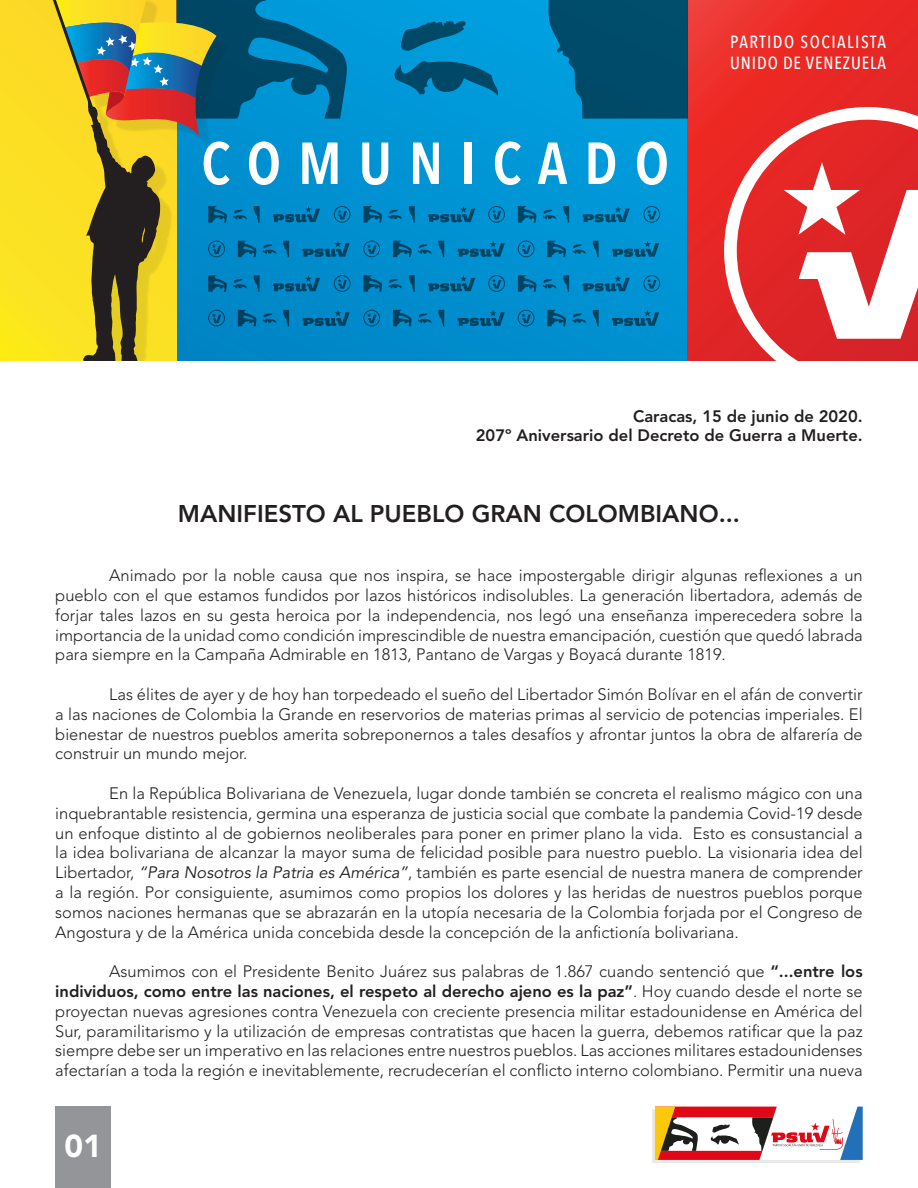
<style>
.page{position:relative;width:918px;height:1188px;background:#fff}
.page>*{position:absolute;margin:0;border:0;box-sizing:border-box;transform-origin:0 0}
.t1{font:600 58.5px "Avenir Next Condensed";letter-spacing:.29em;color:#fff}
.t2{font:900 31.5px "Avenir LT Std";color:#fff}
.t3{font:800 24px "Avenir LT Std";color:#231f20}
.t4{font:500 17.55px "Avenir Next Condensed";letter-spacing:.085em;color:#fff}
.t5{font:500 17.55px "Avenir Next Condensed";letter-spacing:.06em;color:#fff}
.PARRAFO{font:300 16.5px/19.8px "Avenir LT Std";color:#231f20;text-align:justify}
.t6{font:800 16.5px "Avenir LT Std";color:#231f20}
.s1{font-weight:400;font-style:italic}
.s2{font-weight:800}
</style>
<div class="page">
<div style="left:55px;top:1107px;width:56px;height:81px;background:#939598"></div>
<div style="left:652px;top:1110px;width:208px;height:53px;background:#231f20;opacity:.1"></div>
<svg style="left:655px;top:1107px;width:208px;height:53px"></svg>
<div style="left:176px;top:0;width:512px;height:360px;background:#0095d5"></div>
<svg style="left:688px;top:0;width:230px;height:360px;background:#e92a26"></svg>
<svg style="left:724px;top:107px;width:194px;height:253px"></svg>
<div style="left:0;top:0;width:176px;height:360px;background:#fce023"></div>
<svg style="left:612px;top:241px;width:47px;height:16px"></svg>
<svg style="left:457px;top:241px;width:48px;height:16px"></svg>
<svg style="left:592px;top:241px;width:7px;height:16px"></svg>
<svg style="left:572px;top:244px;width:14px;height:10px"></svg>
<svg style="left:547px;top:241px;width:19px;height:16px"></svg>
<svg style="left:438px;top:241px;width:6px;height:16px"></svg>
<svg style="left:418px;top:244px;width:14px;height:10px"></svg>
<svg style="left:393px;top:241px;width:19px;height:16px"></svg>
<svg style="left:521px;top:244px;width:10px;height:10px"></svg>
<div style="left:518px;top:241px;width:16px;height:16px;border:1px solid #231f20;border-radius:50%"></div>
<svg style="left:367px;top:244px;width:10px;height:10px"></svg>
<div style="left:363px;top:241px;width:17px;height:16px;border:1px solid #231f20;border-radius:50%"></div>
<svg style="left:612px;top:310px;width:47px;height:16px"></svg>
<svg style="left:457px;top:310px;width:48px;height:16px"></svg>
<svg style="left:592px;top:310px;width:7px;height:16px"></svg>
<svg style="left:572px;top:313px;width:14px;height:10px"></svg>
<svg style="left:547px;top:310px;width:19px;height:16px"></svg>
<svg style="left:438px;top:310px;width:6px;height:16px"></svg>
<svg style="left:418px;top:313px;width:14px;height:10px"></svg>
<svg style="left:393px;top:310px;width:19px;height:16px"></svg>
<svg style="left:521px;top:313px;width:10px;height:10px"></svg>
<div style="left:518px;top:310px;width:16px;height:16px;border:1px solid #231f20;border-radius:50%"></div>
<svg style="left:367px;top:313px;width:10px;height:10px"></svg>
<div style="left:363px;top:310px;width:17px;height:16px;border:1px solid #231f20;border-radius:50%"></div>
<svg style="left:582px;top:206px;width:48px;height:16px"></svg>
<svg style="left:428px;top:206px;width:47px;height:16px"></svg>
<svg style="left:563px;top:206px;width:6px;height:17px"></svg>
<svg style="left:543px;top:210px;width:14px;height:10px"></svg>
<svg style="left:518px;top:206px;width:19px;height:17px"></svg>
<svg style="left:409px;top:206px;width:6px;height:17px"></svg>
<svg style="left:388px;top:210px;width:14px;height:10px"></svg>
<svg style="left:363px;top:206px;width:19px;height:17px"></svg>
<svg style="left:492px;top:209px;width:9px;height:10px"></svg>
<div style="left:488px;top:206px;width:17px;height:17px;border:1px solid #231f20;border-radius:50%"></div>
<svg style="left:647px;top:209px;width:10px;height:10px"></svg>
<div style="left:643px;top:206px;width:17px;height:17px;border:1px solid #231f20;border-radius:50%"></div>
<svg style="left:582px;top:275px;width:48px;height:17px"></svg>
<svg style="left:428px;top:275px;width:47px;height:17px"></svg>
<svg style="left:563px;top:275px;width:6px;height:17px"></svg>
<svg style="left:543px;top:279px;width:14px;height:10px"></svg>
<svg style="left:518px;top:275px;width:19px;height:17px"></svg>
<svg style="left:409px;top:275px;width:6px;height:17px"></svg>
<svg style="left:388px;top:279px;width:14px;height:10px"></svg>
<svg style="left:363px;top:275px;width:19px;height:17px"></svg>
<svg style="left:492px;top:278px;width:9px;height:11px"></svg>
<div style="left:488px;top:275px;width:17px;height:17px;border:1px solid #231f20;border-radius:50%"></div>
<svg style="left:647px;top:278px;width:10px;height:11px"></svg>
<div style="left:643px;top:275px;width:17px;height:17px;border:1px solid #231f20;border-radius:50%"></div>
<svg style="left:546px;top:0;width:142px;height:119px;background:#00577a"></svg>
<svg style="left:394px;top:61px;width:104px;height:35px"></svg>
<svg style="left:401px;top:21px;width:65px;height:30px"></svg>
<svg style="left:53px;top:0;width:297px;height:360px"></svg>
<p class="t1" style="left:201px;top:113px;width:469px">COMUNICADO</p>
<p class="t4" style="left:730px;top:31px;width:157px">PARTIDO SOCIALISTA</p>
<p class="t5" style="left:730px;top:52px;width:157px">UNIDO DE VENEZUELA</p>
<p class="t6" style="left:633px;top:406px;width:231px">Caracas, 15 de junio de 2020.</p>
<p class="t6" style="left:476px;top:426px;width:388px">207º Aniversario del Decreto de Guerra a Muerte.</p>
<p class="t3" style="left:178px;top:499px;width:564px">MANIFIESTO AL PUEBLO GRAN COLOMBIANO...</p>
<p class="PARRAFO" style="left:55px;top:566px;width:809px;text-indent:54px">Animado por la noble causa que nos inspira, se hace impostergable dirigir algunas reflexiones a un pueblo con el que estamos fundidos por lazos históricos indisolubles. La generación libertadora, además de forjar tales lazos en su gesta heroica por la independencia, nos legó una enseñanza imperecedera sobre la importancia de la unidad como condición imprescindible de nuestra emancipación, cuestión que quedó labrada para siempre en la Campaña Admirable en 1813, Pantano de Vargas y Boyacá durante 1819.</p>
<p class="PARRAFO" style="left:55px;top:684px;width:809px;text-indent:54px">Las élites de ayer y de hoy han torpedeado el sueño del Libertador Simón Bolívar en el afán de convertir a las naciones de Colombia la Grande en reservorios de materias primas al servicio de potencias imperiales. El bienestar de nuestros pueblos amerita sobreponernos a tales desafíos y afrontar juntos la obra de alfarería de construir un mundo mejor.</p>
<p class="PARRAFO" style="left:55px;top:783px;width:809px;text-indent:54px">En la República Bolivariana de Venezuela, lugar donde también se concreta el realismo mágico con una inquebrantable resistencia, germina una esperanza de justicia social que combate la pandemia Covid-19 desde un enfoque distinto al de gobiernos neoliberales para poner en primer plano la vida. Esto es consustancial a la idea bolivariana de alcanzar la mayor suma de felicidad posible para nuestro pueblo. La visionaria idea del Libertador, <span class="s1">“Para Nosotros la Patria es América”</span>, también es parte esencial de nuestra manera de comprender a la región. Por consiguiente, asumimos como propios los dolores y las heridas de nuestros pueblos porque somos naciones hermanas que se abrazarán en la utopía necesaria de la Colombia forjada por el Congreso de Angostura y de la América unida concebida desde la concepción de la anfictionía bolivariana.</p>
<p class="PARRAFO" style="left:55px;top:962px;width:809px;text-indent:54px">Asumimos con el Presidente Benito Juárez sus palabras de 1.867 cuando sentenció que <span class="s2">“...entre los individuos, como entre las naciones, el respeto al derecho ajeno es la paz”</span>. Hoy cuando desde el norte se proyectan nuevas agresiones contra Venezuela con creciente presencia militar estadounidense en América del Sur, paramilitarismo y la utilización de empresas contratistas que hacen la guerra, debemos ratificar que la paz siempre debe ser un imperativo en las relaciones entre nuestros pueblos. Las acciones militares estadounidenses afectarían a toda la región e inevitablemente, recrudecerían el conflicto interno colombiano. Permitir una nueva</p>
<p class="t2" style="left:65px;top:1127px;width:39px">01</p>
</div>
